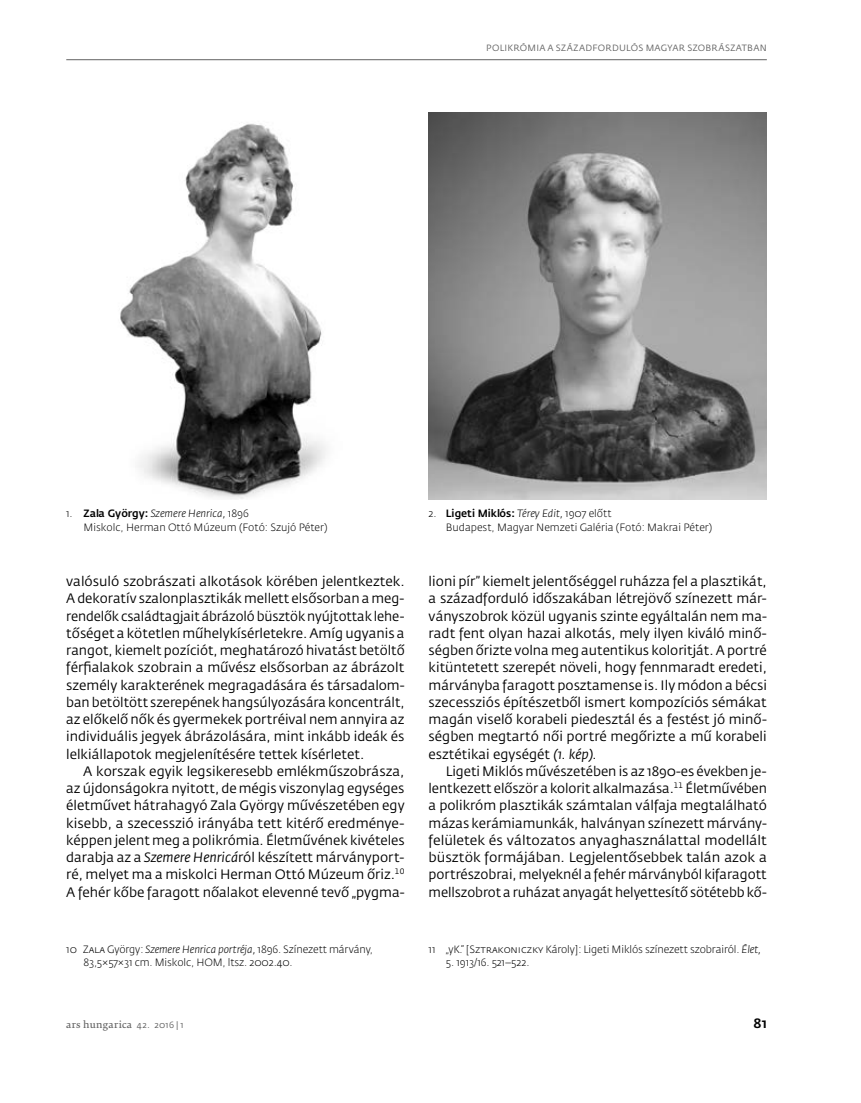
<style>
.page{position:relative;width:861px;height:1103px;background:#fff}
.page>*{position:absolute;margin:0;border:0;box-sizing:border-box;transform-origin:0 0}
.t1{font:13.5px/17.2px "Fedra Sans Pro";color:#000;text-align:justify}
.t2{font:500 13.5px "Fedra Sans Pro";color:#000}
.t3{font:300 10.5px/14.2px "Fedra Sans Pro";letter-spacing:-.01em;color:#000}
.t4{font:9px "Fedra Sans Pro";letter-spacing:.035em;color:#626262}
.t5{font:9px "Fedra Serif B Pro";letter-spacing:.025em;color:#626262}
.s1{font-weight:500}
.s2{font-style:italic}
.s3{font-family:"Fedra Sans Pro"}
</style>
<div class="page">
<hr style="left:66px;top:59px;width:701px;height:1px;background:#626262">
<img style="left:120px;top:123px;width:206px;height:376px">
<img style="left:429px;top:112px;width:338px;height:387px">
<p class="t4" style="left:486px;top:44px;width:282px">POLIKRÓMIA A SZÁZADFORDULÓS MAGYAR SZOBRÁSZATBAN</p>
<p class="t3" style="left:84px;top:507px;width:245px;text-indent:-17px">1. <span class="s1">Zala György:</span> <span class="s2">Szemere Henrica,</span> 1896<br>Miskolc, Herman Ottó Múzeum (Fotó: Szujó Péter)</p>
<p class="t3" style="left:446px;top:507px;width:268px;text-indent:-17px">2. <span class="s1">Ligeti Miklós:</span> <span class="s2">Térey Edit,</span> 1907 előtt<br>Budapest, Magyar Nemzeti Galéria (Fotó: Makrai Péter)</p>
<p class="t1" style="left:66px;top:573px;width:340px">valósuló szobrászati alkotások körében jelentkeztek.<br>A dekoratív szalonplasztikák mellett elsősorban a meg&shy;rendelők családtagjait ábrázoló büsztök nyújtottak lehe&shy;tőséget a kötetlen műhelykísérletekre. Amíg ugyanis a rangot, kiemelt pozíciót, meghatározó hivatást betöltő férfialakok szobrain a művész elsősorban az ábrázolt személy karakterének megragadására és társadalom&shy;ban betöltött szerepének hangsúlyozására koncentrált, az előkelő nők és gyermekek portréival nem annyira az individuális jegyek ábrázolására, mint inkább ideák és lelkiállapotok megjelenítésére tettek kísérletet.</p>
<p class="t1" style="left:66px;top:763px;width:340px;text-indent:17px">A korszak egyik legsikeresebb emlékműszobrásza, az újdonságokra nyitott, de mégis viszonylag egységes életművet hátrahagyó Zala György művészetében egy kisebb, a szecesszió irányába tett kitérő eredménye&shy;képpen jelent meg a polikrómia. Életművének kivételes darabja az a <span class="s2">Szemere Henricá</span>ról készített márványport&shy;ré, melyet ma a miskolci Herman Ottó Múzeum őriz.<sup>10<br></sup>A fehér kőbe faragott nőalakot elevenné tevő „pygma-</p>
<p class="t1" style="left:429px;top:573px;width:340px">lioni pír” kiemelt jelentőséggel ruházza fel a plasztikát, a századforduló időszakában létrejövő színezett már&shy;ványszobrok közül ugyanis szinte egyáltalán nem ma&shy;radt fent olyan hazai alkotás, mely ilyen kiváló minő&shy;ségben őrizte volna meg autentikus koloritját. A portré kitüntetett szerepét növeli, hogy fennmaradt eredeti, márványba faragott posztamense is. Ily módon a bécsi szecessziós építészetből ismert kompozíciós sémákat magán viselő korabeli piedesztál és a festést jó minő&shy;ségben megtartó női portré megőrizte a mű korabeli esztétikai egységét <span class="s2">(1. kép).</span></p>
<p class="t1" style="left:429px;top:763px;width:340px;text-indent:17px">Ligeti Miklós művészetében is az 1890-es években je&shy;lentkezett először a kolorit alkalmazása.<sup>11</sup> Életművében a polikróm plasztikák számtalan válfaja megtalálható mázas kerámiamunkák, halványan színezett márvány&shy;felületek és változatos anyaghasználattal modellált büsztök formájában. Legjelentősebbek talán azok a portrészobrai, melyeknél a fehér márványból kifaragott mellszobrot a ruházat anyagát helyettesítő sötétebb kő-</p>
<p class="t3" style="left:84px;top:943px;width:291px;line-height:13px;text-indent:-17px">10 Zala György: <span class="s2">Szemere Henrica portréja,</span> 1896. Színezett márvány,<br>83,5×57×31 cm. Miskolc, HOM, ltsz. 2002.40.</p>
<p class="t3" style="left:429px;top:942px;width:334px">11 „yK.” [Sztrakoniczky Károly]: Ligeti Miklós színezett szobrairól. <span class="s2">Élet,</span></p>
<p class="t3" style="left:446px;top:955px;width:85px">5. 1913/16. 521–522.</p>
<p class="t5" style="left:66px;top:1020px;width:119px">ars hungarica <span class="s3">42. 2016 | 1</span></p>
<p class="t2" style="left:753px;top:1017px;width:15px">81</p>
</div>
